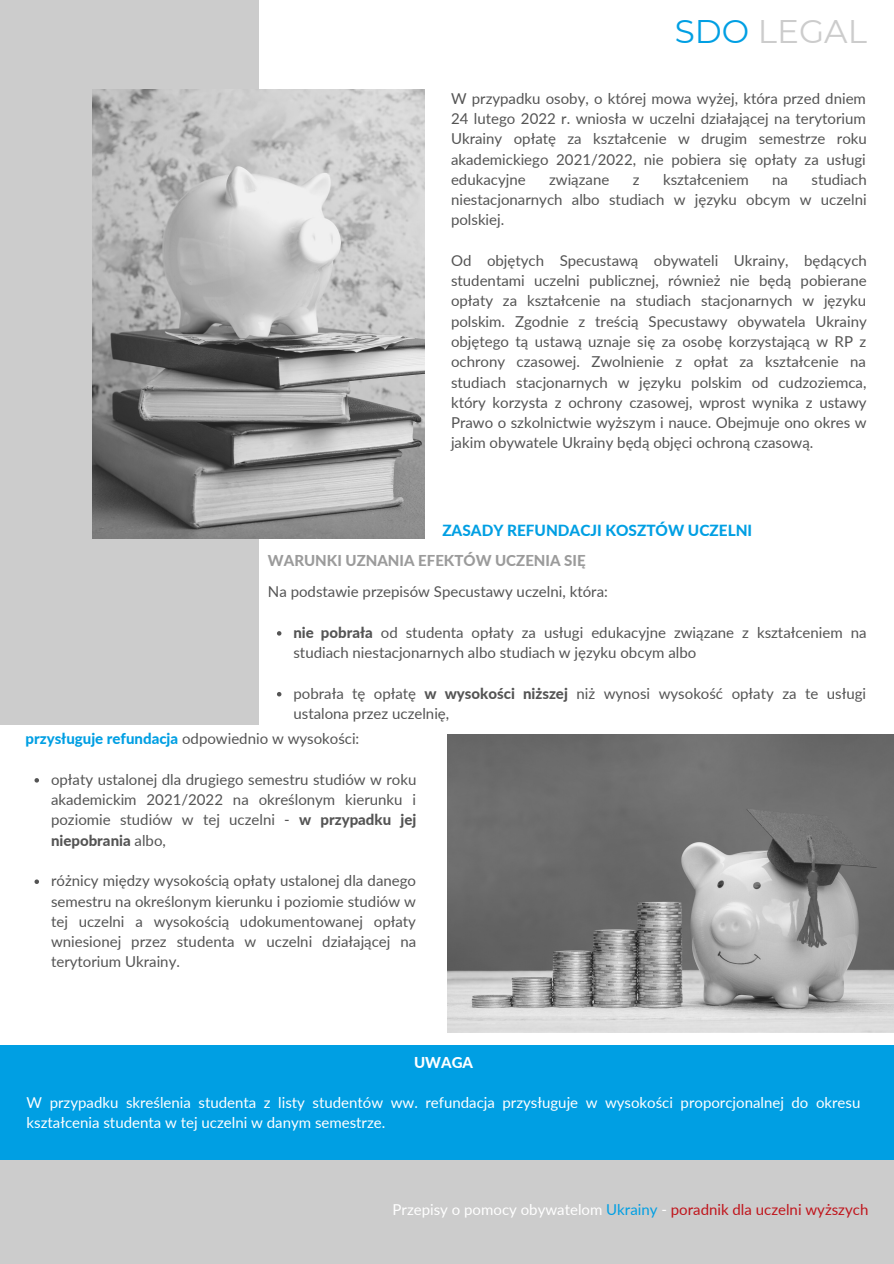
<style>
.page{position:relative;width:894px;height:1264px;background:#fff}
.page>*{position:absolute;margin:0;border:0;box-sizing:border-box;transform-origin:0 0}
.t1{font:32.7px "Montserrat";color:#ccc}
.t2{font:800 15.3px "Lato";color:#009fe3}
.t3{font:15px/20.2px "Lato";color:#545454;text-align:justify}
.t4{font:15px/20.2px "Lato";color:#fff}
.t5{font:800 15px "Lato";color:#9b9b9b}
.t6{font:800 15px "Lato";color:#fff}
.s1{color:#009fe3}
.s2{font-weight:800}
.s3{font-weight:800;color:#009fe3}
.s4{color:#c0151c}
</style>
<div class="page">
<div style="left:0;top:0;width:258px;height:725px;background:#ccc"></div>
<img style="left:93px;top:89px;width:331px;height:450px">
<div style="left:0;top:1159px;width:893px;height:104px;background:#ccc"></div>
<svg style="left:34px;top:778px;width:5px;height:4px"></svg>
<svg style="left:34px;top:879px;width:5px;height:5px"></svg>
<div style="left:0;top:1045px;width:893px;height:114px;background:#009fe3"></div>
<img style="left:447px;top:734px;width:446px;height:298px">
<svg style="left:277px;top:631px;width:4px;height:4px"></svg>
<svg style="left:277px;top:692px;width:4px;height:4px"></svg>
<p class="t1" style="left:674px;top:11px;width:193px"><span class="s1">SDO</span> LEGAL</p>
<p class="t3" style="left:451px;top:88px;width:417px">W przypadku osoby, o której mowa wyżej, która przed dniem 24 lutego 2022 r. wniosła w uczelni działającej na terytorium Ukrainy opłatę za kształcenie w drugim semestrze roku akademickiego 2021/2022, nie pobiera się opłaty za usługi edukacyjne</p>
<p class="t3" style="left:451px;top:169px;width:417px;text-indent:360px">studiach niestacjonarnych albo studiach w języku obcym w uczelni polskiej.</p>
<p class="t3" style="left:451px;top:250px;width:417px">Od objętych Specustawą obywateli Ukrainy, będących studentami uczelni publicznej, również nie będą pobierane opłaty za kształcenie na studiach stacjonarnych w języku polskim. Zgodnie z treścią Specustawy obywatela Ukrainy objętego tą ustawą uznaje się za osobę korzystającą w RP z ochrony czasowej. Zwolnienie z opłat za kształcenie na studiach stacjonarnych w języku polskim od cudzoziemca, który korzysta z ochrony czasowej, wprost wynika z ustawy Prawo o szkolnictwie wyższym i nauce. Obejmuje ono okres w jakim obywatele Ukrainy będą objęci ochroną czasową.</p>
<p class="t3" style="left:549px;top:169px;width:62px">związane</p>
<p class="t3" style="left:632px;top:169px;width:8px">z</p>
<p class="t3" style="left:662px;top:169px;width:87px">kształceniem</p>
<p class="t3" style="left:772px;top:169px;width:17px">na</p>
<p class="t2" style="left:442px;top:521px;width:311px">ZASADY REFUNDACJI KOSZTÓW UCZELNI</p>
<p class="t5" style="left:268px;top:551px;width:319px">WARUNKI UZNANIA EFEKTÓW UCZENIA SIĘ</p>
<p class="t3" style="left:268px;top:581px;width:341px">Na podstawie przepisów Specustawy uczelni, która:</p>
<p class="t3" style="left:293px;top:622px;width:574px"><span class="s2">nie pobrała</span> od studenta opłaty za usługi edukacyjne związane z kształceniem na studiach niestacjonarnych albo studiach w języku obcym albo</p>
<p class="t3" style="left:293px;top:682px;width:574px">pobrała tę opłatę <span class="s2">w wysokości niższej</span> niż wynosi wysokość opłaty za te usługi ustalona przez uczelnię,</p>
<p class="t3" style="left:25px;top:728px;width:335px"><span class="s3">przysługuje refundacja</span> odpowiednio w wysokości:</p>
<p class="t3" style="left:51px;top:769px;width:367px">opłaty ustalonej dla drugiego semestru studiów w roku akademickim 2021/2022 na określonym kierunku i poziomie studiów w tej uczelni - <span class="s2">w przypadku jej niepobrania</span> albo,</p>
<p class="t3" style="left:51px;top:870px;width:367px">różnicy między wysokością opłaty ustalonej dla danego semestru na określonym kierunku i poziomie studiów w tej uczelni a wysokością udokumentowanej opłaty wniesionej przez studenta w uczelni działającej na terytorium Ukrainy.</p>
<p class="t6" style="left:414px;top:1052px;width:61px">UWAGA</p>
<p class="t4" style="left:27px;top:1092px;width:835px">W przypadku skreślenia studenta z listy studentów ww. refundacja przysługuje w wysokości proporcjonalnej do okresu kształcenia studenta w tej uczelni w danym semestrze.</p>
<p class="t4" style="left:392px;top:1198px;width:477px">Przepisy o pomocy obywatelom <span class="s1">Ukrainy</span> - <span class="s4">poradnik dla uczelni wyższych</span></p>
</div>
